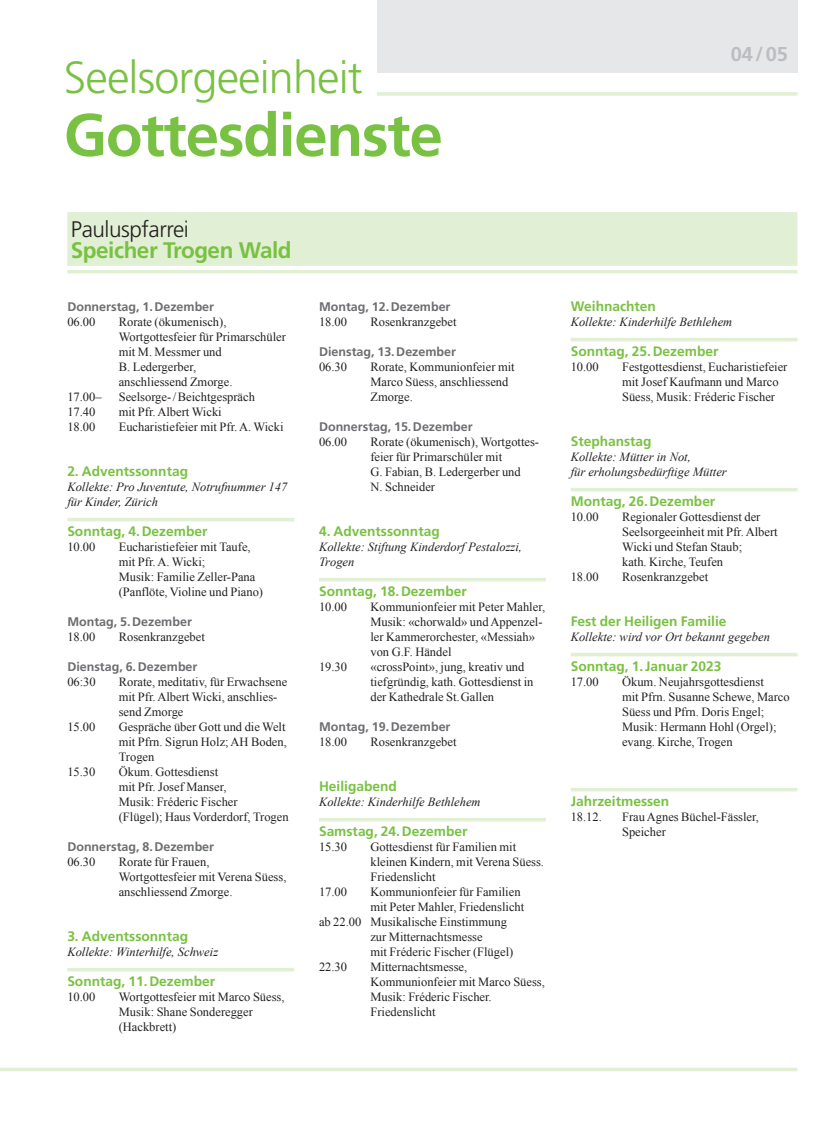
<style>
.page{position:relative;width:833px;height:1134px;background:#fff}
.page>*{position:absolute;margin:0;border:0;box-sizing:border-box;transform-origin:0 0}
.t1{font:700 60px "Frutiger LT Std";letter-spacing:-.02em;color:#79c142}
.t2{font:300 45px "Frutiger LT Std";letter-spacing:-.02em;color:#79c142}
.t3{font:700 22.5px "Frutiger LT Std";letter-spacing:-.02em;color:#79c142}
.t4{font:300 22.5px "Frutiger LT Std";letter-spacing:-.02em;color:#231f20}
.t5{font:700 20px "Frutiger LT Std";color:#bcbdc0}
.t6{font:700 13.75px "Frutiger LT Std";color:#79c142}
.t7{font:12.5px/15px "Times New Roman";color:#231f20}
.t8{font:italic 12.5px/15px "Times New Roman";color:#231f20}
.t9{font:700 12.5px "Frutiger LT Std";color:#6c6d70}
</style>
<div class="page">
<div style="left:67px;top:212px;width:730px;height:54px;background:#e1efd4"></div>
<hr style="left:67px;top:270px;width:730px;height:3px;background:#e1efd4">
<div style="left:377px;top:0;width:420px;height:73px;background:#e6e7e9"></div>
<hr style="left:0;top:1068px;width:797px;height:3px;background:#e1efd4">
<hr style="left:377px;top:92px;width:420px;height:4px;background:#e1efd4">
<hr style="left:67px;top:518px;width:227px;height:3px;background:#e1efd4">
<hr style="left:67px;top:968px;width:227px;height:3px;background:#e1efd4">
<hr style="left:319px;top:578px;width:227px;height:3px;background:#e1efd4">
<hr style="left:319px;top:818px;width:227px;height:3px;background:#e1efd4">
<hr style="left:570px;top:338px;width:227px;height:3px;background:#e1efd4">
<hr style="left:570px;top:488px;width:227px;height:3px;background:#e1efd4">
<hr style="left:570px;top:653px;width:227px;height:3px;background:#e1efd4">
<hr style="left:570px;top:788px;width:227px;height:3px;background:#e1efd4">
<h2 class="t2" style="left:64px;top:52px;width:301px">Seelsorgeeinheit</h2>
<h1 class="t1" style="left:64px;top:100px;width:380px">Gottesdienste</h1>
<h3 class="t5" style="left:730px;top:42px;width:59px">04/05</h3>
<h3 class="t4" style="left:71px;top:217px;width:119px">Pauluspfarrei</h3>
<h3 class="t3" style="left:71px;top:236px;width:222px">Speicher Trogen Wald</h3>
<p class="t9" style="left:67px;top:299px;width:148px">Donnerstag, 1.Dezember</p>
<p class="t7" style="left:67px;top:314px;width:30px">06.00</p>
<p class="t7" style="left:119px;top:314px;width:169px">Rorate (ökumenisch),<br>Wortgottesfeier für Primarschüler mit M. Messmer und<br>B. -Ledergerber,<br>anschliessend Zmorge.</p>
<p class="t7" style="left:67px;top:389px;width:36px">17.00–</p>
<p class="t7" style="left:119px;top:389px;width:138px">Seelsorge-/Beichtgespräch</p>
<p class="t7" style="left:67px;top:404px;width:30px">17.40</p>
<p class="t7" style="left:119px;top:404px;width:104px">mit Pfr. Albert Wicki</p>
<p class="t7" style="left:67px;top:419px;width:30px">18.00</p>
<p class="t7" style="left:119px;top:419px;width:166px">Eucharistiefeier mit Pfr. A. Wicki</p>
<p class="t6" style="left:67px;top:463px;width:122px">2. Adventssonntag</p>
<p class="t8" style="left:67px;top:479px;width:221px">Kollekte: Pro Juventute, Notrufnummer 147 für Kinder, Zürich</p>
<p class="t6" style="left:67px;top:523px;width:142px">Sonntag, 4.Dezember</p>
<p class="t7" style="left:67px;top:539px;width:30px">10.00</p>
<p class="t7" style="left:119px;top:539px;width:146px">Eucharistiefeier mit Taufe, mit Pfr. A. Wicki;<br>Musik: Familie Zeller-Pana (Panflöte, Violine und Piano)</p>
<p class="t9" style="left:67px;top:614px;width:126px">Montag, 5.Dezember</p>
<p class="t7" style="left:67px;top:629px;width:30px">18.00</p>
<p class="t7" style="left:119px;top:629px;width:88px">Rosenkranzgebet</p>
<p class="t9" style="left:67px;top:659px;width:132px">Dienstag, 6.Dezember</p>
<p class="t7" style="left:67px;top:674px;width:30px">06:30</p>
<p class="t7" style="left:119px;top:674px;width:170px">Rorate, meditativ, für Erwachsene mit Pfr. Albert Wicki, anschlies&shy;send Zmorge</p>
<p class="t7" style="left:67px;top:719px;width:30px">15.00</p>
<p class="t7" style="left:119px;top:719px;width:170px;text-align:justify">Gespräche über Gott und die Welt mit Pfrn. Sigrun Holz; AH Boden, Trogen</p>
<p class="t7" style="left:67px;top:764px;width:30px">15.30</p>
<p class="t7" style="left:119px;top:764px;width:171px">Ökum. Gottesdienst<br>mit Pfr. Josef Manser,<br>Musik: Fréderic Fischer<br>(Flügel); Haus Vorderdorf, Trogen</p>
<p class="t9" style="left:67px;top:839px;width:148px">Donnerstag, 8.Dezember</p>
<p class="t7" style="left:67px;top:854px;width:30px">06.30</p>
<p class="t7" style="left:119px;top:854px;width:169px">Rorate für Frauen,<br>Wortgottesfeier mit Verena Süess, anschliessend Zmorge.</p>
<p class="t6" style="left:67px;top:928px;width:122px">3. Adventssonntag</p>
<p class="t8" style="left:67px;top:944px;width:152px">Kollekte: Winterhilfe, Schweiz</p>
<p class="t6" style="left:67px;top:973px;width:149px">Sonntag, 11.Dezember</p>
<p class="t7" style="left:67px;top:989px;width:30px">10.00</p>
<p class="t7" style="left:119px;top:989px;width:167px">Wortgottesfeier mit Marco Süess,<br>Musik: Shane Sonderegger (Hackbrett)</p>
<p class="t9" style="left:319px;top:299px;width:133px">Montag, 12.Dezember</p>
<p class="t7" style="left:319px;top:314px;width:30px">18.00</p>
<p class="t7" style="left:370px;top:314px;width:88px">Rosenkranzgebet</p>
<p class="t9" style="left:319px;top:344px;width:139px">Dienstag, 13.Dezember</p>
<p class="t7" style="left:319px;top:359px;width:30px">06.30</p>
<p class="t7" style="left:370px;top:359px;width:146px">Rorate, Kommunionfeier mit<br>Marco Süess, anschliessend<br>Zmorge.</p>
<p class="t9" style="left:319px;top:419px;width:155px">Donnerstag, 15.Dezember</p>
<p class="t7" style="left:319px;top:434px;width:30px">06.00</p>
<p class="t7" style="left:370px;top:434px;width:170px">Rorate (ökumenisch), Wortgottes&shy;feier für Primarschüler mit<br>G. Fabian, B. Ledergerber und<br>N. Schneider</p>
<p class="t6" style="left:319px;top:523px;width:122px">4. Adventssonntag</p>
<p class="t8" style="left:319px;top:539px;width:205px">Kollekte: Stiftung Kinderdorf Pestalozzi,<br>Trogen</p>
<p class="t6" style="left:319px;top:583px;width:149px">Sonntag, 18.Dezember</p>
<p class="t7" style="left:319px;top:599px;width:30px">10.00</p>
<p class="t7" style="left:370px;top:599px;width:176px">Kommunionfeier mit Peter Mahler,<br>Musik: «chorwald» und Appenzel&shy;ler Kammerorchester, «Messiah» von G.F. Händel</p>
<p class="t7" style="left:319px;top:659px;width:30px">19.30</p>
<p class="t7" style="left:370px;top:659px;width:165px">«crossPoint», jung, kreativ und tiefgründig, kath. Gottesdienst in der Kathedrale St. Gallen</p>
<p class="t9" style="left:319px;top:719px;width:133px">Montag, 19.Dezember</p>
<p class="t7" style="left:319px;top:734px;width:30px">18.00</p>
<p class="t7" style="left:370px;top:734px;width:88px">Rosenkranzgebet</p>
<p class="t6" style="left:319px;top:778px;width:79px">Heiligabend</p>
<p class="t8" style="left:319px;top:794px;width:163px">Kollekte: Kinderhilfe Bethlehem</p>
<p class="t6" style="left:319px;top:823px;width:150px">Samstag, 24.Dezember</p>
<p class="t7" style="left:319px;top:839px;width:30px">15.30</p>
<p class="t7" style="left:370px;top:839px;width:175px">Gottesdienst für Familien mit kleinen Kindern, mit Verena Süess.<br>Friedenslicht</p>
<p class="t7" style="left:319px;top:884px;width:30px">17.00</p>
<p class="t7" style="left:370px;top:884px;width:152px">Kommunionfeier für Familien</p>
<p class="t7" style="left:370px;top:899px;width:155px">mit Peter Mahler, Friedenslicht</p>
<p class="t7" style="left:319px;top:914px;width:189px">ab 22.00 Musikalische Einstimmung</p>
<p class="t7" style="left:370px;top:929px;width:114px">zur Mitternachtsmesse</p>
<p class="t7" style="left:370px;top:944px;width:144px">mit Fréderic Fischer (Flügel)</p>
<p class="t7" style="left:319px;top:959px;width:30px">22.30</p>
<p class="t7" style="left:370px;top:959px;width:176px">Mitternachtsmesse,<br>Kommunionfeier mit Marco Süess,<br>Musik: Fréderic Fischer.<br>Friedenslicht</p>
<p class="t6" style="left:570px;top:298px;width:87px">Weihnachten</p>
<p class="t8" style="left:570px;top:314px;width:163px">Kollekte: Kinderhilfe Bethlehem</p>
<p class="t6" style="left:570px;top:343px;width:149px">Sonntag, 25.Dezember</p>
<p class="t7" style="left:570px;top:359px;width:30px">10.00</p>
<p class="t7" style="left:622px;top:359px;width:167px">Festgottesdienst, Eucharistiefeier mit Josef Kaufmann und Marco<br>Süess, Musik: Fréderic Fischer</p>
<p class="t6" style="left:570px;top:433px;width:82px">Stephanstag</p>
<p class="t8" style="left:570px;top:449px;width:158px">Kollekte: Mütter in Not,<br>für erholungsbedürftige Mütter</p>
<p class="t6" style="left:570px;top:493px;width:146px">Montag, 26.Dezember</p>
<p class="t7" style="left:570px;top:509px;width:30px">10.00</p>
<p class="t7" style="left:622px;top:509px;width:157px">Regionaler Gottesdienst der<br>Seelsorgeeinheit mit Pfr. Albert<br>Wicki und Stefan Staub;<br>kath. Kirche, Teufen</p>
<p class="t7" style="left:570px;top:569px;width:30px">18.00</p>
<p class="t7" style="left:622px;top:569px;width:88px">Rosenkranzgebet</p>
<p class="t6" style="left:570px;top:613px;width:157px">Fest der Heiligen Familie</p>
<p class="t8" style="left:570px;top:629px;width:201px">Kollekte: wird vor Ort bekannt gegeben</p>
<p class="t6" style="left:570px;top:658px;width:152px">Sonntag, 1.Januar 2023</p>
<p class="t7" style="left:570px;top:674px;width:30px">17.00</p>
<p class="t7" style="left:622px;top:674px;width:169px">Ökum. Neujahrsgottesdienst<br>mit Pfrn. Susanne Schewe, Marco<br>Süess und Pfrn. Doris Engel;<br>Musik: Hermann Hohl (Orgel); evang. Kirche, Trogen</p>
<p class="t6" style="left:570px;top:793px;width:100px">Jahrzeitmessen</p>
<p class="t7" style="left:570px;top:809px;width:33px">18.12.</p>
<p class="t7" style="left:622px;top:809px;width:138px">Frau Agnes Büchel-Fässler,<br>Speicher</p>
</div>
